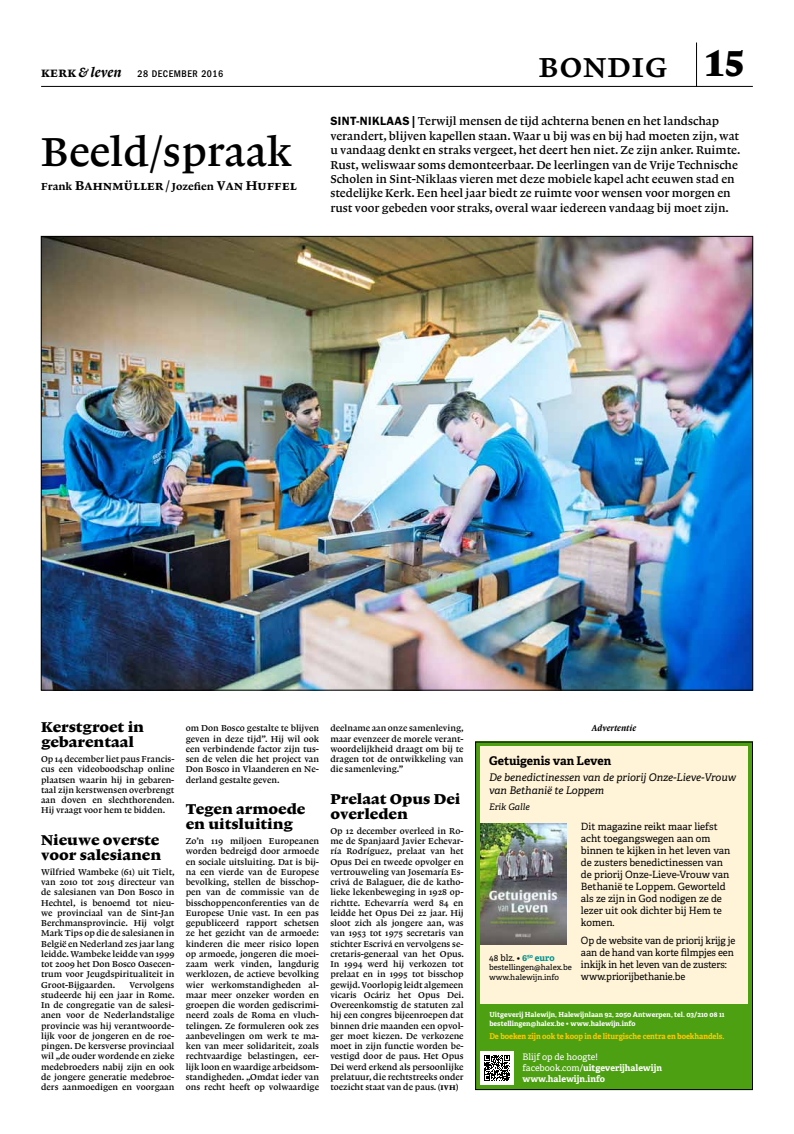
<style>
.page{position:relative;width:794px;height:1134px;background:#fff}
.page>*{position:absolute;margin:0;border:0;box-sizing:border-box;transform-origin:0 0}
.t1{font:42.5px "Lexicon No 1 B Roman Txt";color:#000}
.t2{font:36px "Lexicon No 1 B Roman SC";letter-spacing:.02em;color:#000}
.t3{font:15px/15px "Lexicon No 1 F Roman Txt";color:#000}
.t4{font:13.5px "Lexicon No 1 D Roman SC";letter-spacing:.02em;color:#000}
.t5{font:12px/14.4px "Lexicon No 1 B Roman Txt";color:#000}
.t6{font:700 12px "Adelle";color:#000}
.t7{font:italic 10.5px/12.6px "Adelle";color:#000}
.t8{font:10px/12px "Adelle";letter-spacing:-.005em;color:#000}
.t9{font:500 condensed 10px "Franklin Gothic LT";letter-spacing:.05em;color:#000}
.t10{font:9px/10.3px "Lexicon No 1 B Roman Txt";color:#000;text-align:justify}
.t11{font:700 9px/10.8px "Adelle";color:#fff}
.t12{font:9px "Adelle";color:#000}
.t13{font:9px "Lexicon No 1 D Italic Txt";color:#000}
.t14{font:italic 9px "Adelle";color:#000}
.t15{font:700 8px "Adelle";letter-spacing:-.01em;color:#fec800;scale:.95 1}
.t16{font:8px/9.6px "Adelle";color:#000}
.t17{font:700 7px/9px "Adelle";color:#fff}
.s1{font-family:"Lexicon No 1 D Roman SC";font-weight:400;font-stretch:normal;font-size:14px}
.s2{font-family:"Lexicon No 1 D Italic Txt";font-weight:400;font-stretch:normal;font-size:14px}
.s3{font-family:"Lexicon No 1 D Roman Txt";font-size:10.8px}
.s4{font-family:"Lexicon No 1 D Roman Txt"}
.s5{font-family:"Lexicon No 1 F Roman Tab";font-size:38px}
.s6{font-family:"Franklin Gothic LT";font-weight:600}
.s7{font-family:"Lexicon No 1 D Roman SC"}
.s8{font-family:"Corbel";font-weight:400}
.s9{font-weight:400}
.s10{font-weight:700;color:#009190}
</style>
<div class="page">
<hr style="left:41px;top:86px;width:712px;height:1px;background:#000">
<hr style="left:696px;top:43px;width:1px;height:44px;background:#000">
<img style="left:43px;top:238px;width:708px;height:450px">
<div style="left:475px;top:741px;width:278px;height:349px;background:#4da012"></div>
<div style="left:480px;top:746px;width:267px;height:258px;background:#fff4d8"></div>
<img style="left:480px;top:823px;width:87px;height:121px">
<div style="left:480px;top:1051px;width:34px;height:33px;background:#fff"></div>
<svg style="left:484px;top:1055px;width:26px;height:26px"></svg>
<div style="left:475px;top:741px;width:278px;height:349px;border:1px solid #000"></div>
<p class="t9" style="left:41px;top:68px;width:184px"><span class="s1">kerk</span> <span class="s2">&amp; leven</span> 28 DECEMBER 2016</p>
<h1 class="t1" style="left:41px;top:129px;width:252px">Beeld/spraak</h1>
<h3 class="t4" style="left:41px;top:178px;width:257px"><span class="s3">Frank</span> Bahnmüller<span class="s4">/</span> <span class="s3">Jozefien</span> Van Huffel</h3>
<h2 class="t2" style="left:539px;top:45px;width:208px">bondig <span class="s5">15</span></h2>
<p class="t5" style="left:330px;top:114px;width:411px"><span class="s6">SINT-N IKLAAS |</span> Terwijl mensen de tijd achterna benen en het landschap verandert, blijven kapellen staan. Waar u bij was en bij had moeten zijn, wat u vandaag denkt en straks vergeet, het deert hen niet. Ze zijn anker. Ruimte.<br>Rust, weliswaar soms demonteerbaar. De leerlingen van de Vrije Technische Scholen in Sint-Niklaas vieren met deze mobiele kapel acht eeuwen stad en stedelijke Kerk. Een heel jaar biedt ze ruimte voor wensen voor morgen en rust voor gebeden voor straks, overal waar iedereen vandaag bij moet zijn.</p>
<h3 class="t3" style="left:41px;top:720px;width:104px">Kerstgroet in gebarentaal</h3>
<p class="t10" style="left:41px;top:754px;width:135px">Op 14 december liet paus Francis&shy;cus een videoboodschap online plaatsen waarin hij in gebaren&shy;taal zijn kerstwensen overbrengt aan doven en slechthorenden.<br>Hij vraagt voor hem te bidden.</p>
<h3 class="t3" style="left:41px;top:832px;width:122px">Nieuwe overste voor salesianen</h3>
<p class="t10" style="left:41px;top:867px;width:135px">Wilfried Wambeke (61) uit Tielt, van 2010 tot 2015 directeur van de salesianen van Don Bosco in Hechtel, is benoemd tot nieu&shy;we provinciaal van de Sint-Jan Berchmansprovincie. Hij volgt Mark Tips op die de salesianen in België en Nederland zes jaar lang leidde. Wambeke leidde van 1999 tot 2009 het Don Bosco Oasecen&shy;trum voor Jeugdspiritualiteit in Groot-Bijgaarden.</p>
<p class="t10" style="left:41px;top:979px;width:135px;text-indent:88px">Vervolgens studeerde hij een jaar in Rome.<br>In de congregatie van de salesi&shy;anen voor de Nederlandstalige provincie was hij verantwoorde&shy;lijk voor de jongeren en de roe&shy;pingen. De kersverse provinciaal wil „de ouder wordende en zieke medebroeders nabij zijn en ook de jongere generatie medebroe&shy;ders aanmoedigen en voorgaan</p>
<p class="t10" style="left:186px;top:723px;width:135px">om Don Bosco gestalte te blijven geven in deze tijd”. Hij wil ook een verbindende factor zijn tus&shy;sen de velen die het project van Don Bosco in Vlaanderen en Ne&shy;derland gestalte geven.</p>
<h3 class="t3" style="left:186px;top:802px;width:121px">Tegen armoede en uitsluiting</h3>
<p class="t10" style="left:186px;top:836px;width:135px">Zo’n 119 miljoen Europeanen worden bedreigd door armoede en sociale uitsluiting. Dat is bij&shy;na een vierde van de Europese bevolking, stellen de bisschop&shy;pen van de commissie van de bisschoppenconferenties van de Europese Unie vast. In een pas gepubliceerd rapport schetsen ze het gezicht van de armoede: kinderen die meer risico lopen op armoede, jongeren die moei&shy;zaam werk vinden, langdurig werklozen, de actieve bevolking wier werkomstandigheden al&shy;maar meer onzeker worden en groepen die worden gediscrimi&shy;neerd zoals de Roma en vluch&shy;telingen. Ze formuleren ook zes aanbevelingen om werk te ma&shy;ken van meer solidariteit, zoals rechtvaardige belastingen, eer&shy;lijk loon en waardige arbeidsom&shy;standigheden. „Omdat ieder van ons recht heeft op volwaardige</p>
<p class="t10" style="left:330px;top:723px;width:135px">deelname aan onze samenleving, maar evenzeer de morele verant&shy;woordelijkheid draagt om bij te dragen tot de ontwikkeling van die samenleving.”</p>
<h3 class="t3" style="left:330px;top:791px;width:132px">Prelaat Opus Dei overleden</h3>
<p class="t10" style="left:330px;top:826px;width:135px">Op 12 december overleed in Ro&shy;me de Spanjaard Javier Echevar&shy;ría Rodríguez, prelaat van het Opus Dei en tweede opvolger en vertrouweling van Josemaría Es&shy;crivá de Balaguer, die de katho&shy;lieke lekenbeweging in 1928 op&shy;richtte. Echevarría werd 84 en leidde het Opus Dei 22 jaar. Hij sloot zich als jongere aan, was van 1953 tot 1975 secretaris van stichter Escrivá en vervolgens se&shy;cretaris-generaal van het Opus.<br>In 1994 werd hij verkozen tot prelaat en in 1995 tot bisschop gewijd. Voorlopig leidt algemeen vicaris Ocáriz het Opus Dei.<br>Overeenkomstig de statuten zal hij een congres bijeenroepen dat binnen drie maanden een opvol&shy;ger moet kiezen. De verkozene moet in zijn functie worden be&shy;vestigd door de paus. Het Opus Dei werd erkend als persoonlijke prelatuur, die rechtstreeks onder toezicht staat van de paus. (<span class="s7">ivh)</span></p>
<p class="t13" style="left:592px;top:723px;width:46px">Advertentie</p>
<h3 class="t6" style="left:489px;top:752px;width:123px">Getuigenis van Leven</h3>
<p class="t7" style="left:489px;top:770px;width:249px">De benedictinessen van de priorij Onze-Lieve-Vrouw van Bethanië te Loppem</p>
<p class="t14" style="left:489px;top:800px;width:42px">Erik Galle</p>
<p class="t8" style="left:581px;top:820px;width:151px">Dit magazine reikt maar liefst acht toegangswegen aan om binnen te kijken in het leven van de zusters benedictinessen van de priorij Onze-Lieve-Vrouw van<br>Bethanië te Loppem. Geworteld als ze zijn in God nodigen ze de lezer uit ook dichter bij Hem te komen.</p>
<p class="t8" style="left:581px;top:934px;width:156px">Op de website van de priorij krijg je aan de hand van korte filmpjes een inkijk in het leven van de zusters: www.priorijbethanie.be</p>
<p class="t17" style="left:489px;top:1010px;width:237px">Uitgeverij Halewijn, Halewijnlaan 92, 2050 Antwerpen, tel. 03/210 08 11 bestellingen@halex.be <span class="s8">•</span> www.halewijn.info</p>
<p class="t15" style="left:489px;top:1030px;width:249px">De boeken zijn ook te koop in de liturgische centra en boekhandels.</p>
<p class="t11" style="left:522px;top:1051px;width:141px"><span class="s9">Blijf op de hoogte! facebook.com/</span>uitgeverijhalewijn www.halewijn.info</p>
<p class="t12" style="left:489px;top:951px;width:67px">48 blz. • <span class="s10">6</span><sup>50</sup> <span class="s10">euro</span></p>
<p class="t16" style="left:489px;top:962px;width:84px">bestellingen@halex.be www.halewijn.info</p>
</div>
